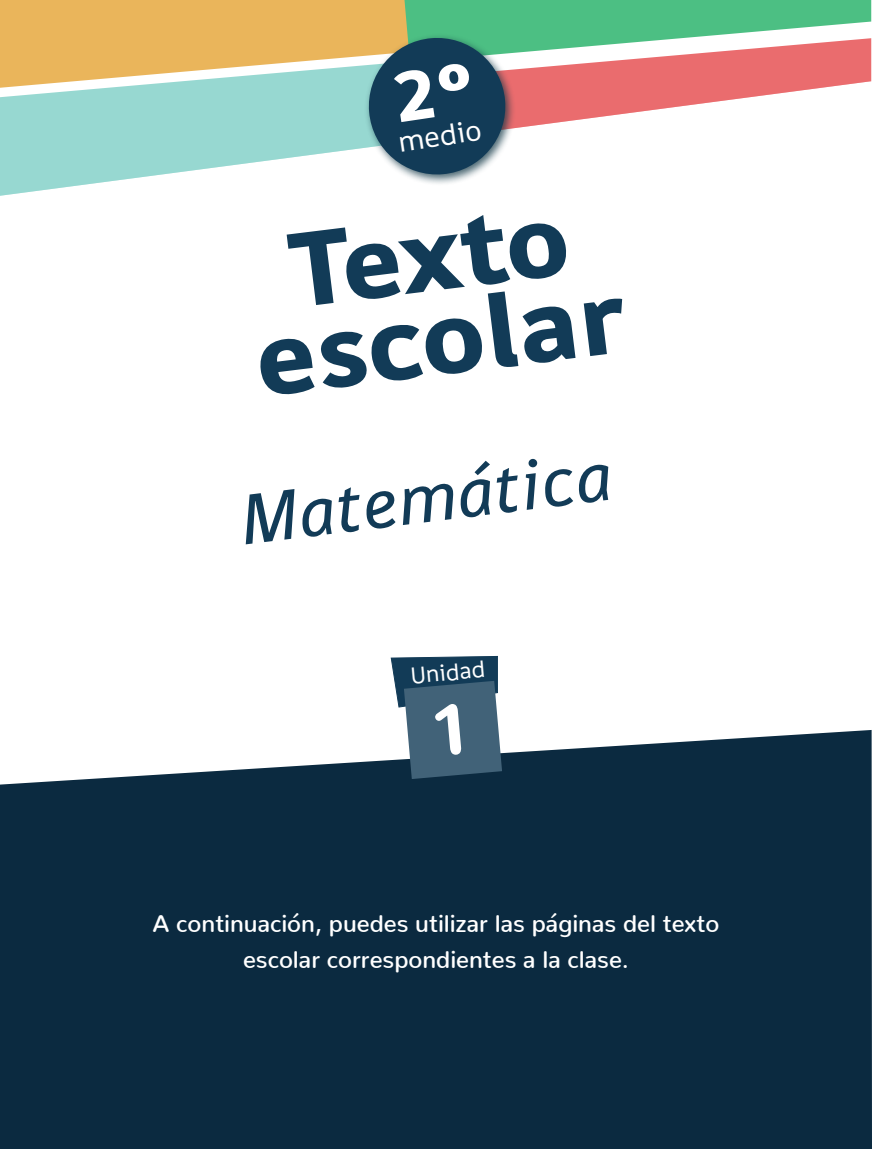
<style>
.page{position:relative;width:872px;height:1149px;background:#fff}
.page>*{position:absolute;margin:0;border:0;box-sizing:border-box;transform-origin:0 0}
.t1{font:108px/84px "Dignaheavy";color:#123b57;text-align:center}
.t2{font:italic 72px "Digna";color:#123b57}
.t3{font:30px "Digna";color:#fff}
.t4{font:600 24px/36px "Nunito";color:#fff;text-align:center}
.t5{font:24px "Digna";color:#fff}
</style>
<div class="page">
<div style="left:0;top:730px;width:872px;height:418px;background:#0b2a40"></div>
<svg style="left:0;top:0;width:872px;height:196px"></svg>
<div style="left:364px;top:33px;width:152px;height:152px;background:#0d3342;opacity:.75"></div>
<svg style="left:390px;top:655px;width:112px;height:123px;background:#4b6a7e"></svg>
<svg style="left:0;top:0;width:871px;height:177px"></svg>
<p class="t3" style="left:395px;top:124px;width:85px;rotate:-9deg">medio</p>
<p class="t1" style="left:240px;top:232px;width:372px;rotate:-7deg">Texto escolar</p>
<p class="t2" style="left:235px;top:477px;width:375px;rotate:-7deg">Matemática</p>
<p class="t5" style="left:409px;top:661px;width:76px;rotate:-5deg">Unidad</p>
<p class="t4" style="left:152px;top:902px;width:568px">A continuación, puedes utilizar las páginas del texto escolar correspondientes a la clase.</p>
</div>
